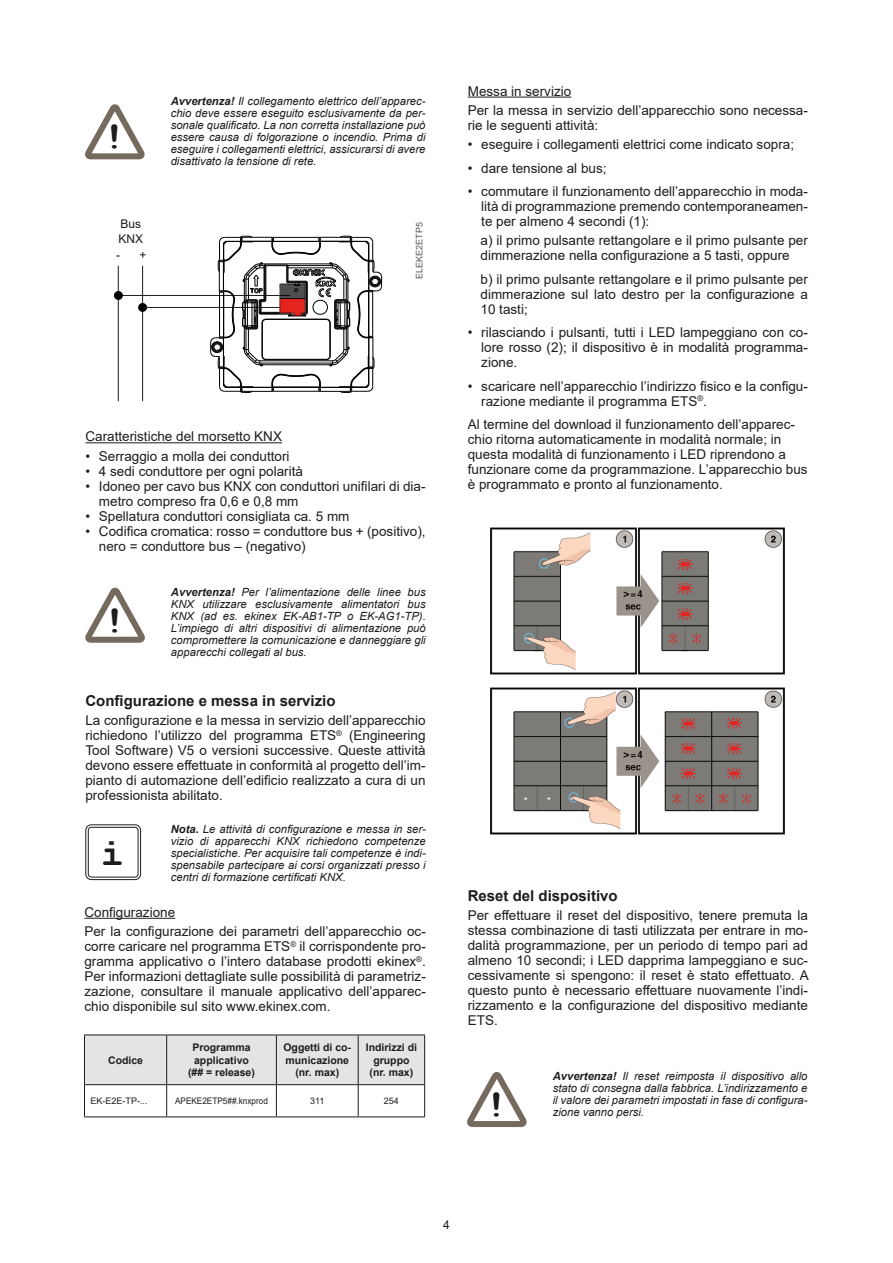
<style>
.page{position:relative;width:893px;height:1263px;background:#fff}
.page>*{position:absolute;margin:0;border:0;box-sizing:border-box;transform-origin:0 0}
.numeri_immagini{font:700 39px "Courier New";color:#1d1d1b}
.titolo_paragrafo{font:700 15px "Arial";color:#1d1d1b}
.corpo_testo_paragrafo{font:13.5px/15px "Arial";color:#1d1d1b;text-align:justify}
.corpo_testo_base{font:13.5px/15px "Arial";color:#1d1d1b;text-align:justify}
.titolo_paragrafo-2{font:13.5px/15px "Arial";color:#1d1d1b}
.testo{font:13.5px/15px "Arial";color:#1d1d1b}
.testo_mezzo_par{font:13.5px/15px "Arial";color:#1d1d1b}
.sottotitolo{font:13.5px "Arial";color:#1d1d1b}
.codice_immagine{font:12px "Arial";color:#1d1d1b}
.avvertenze{font:italic 11.25px/12px "Arial";color:#1d1d1b;text-align:justify}
.codice_immagine-2{font:700 10.5px/12.6px "Arial";color:#1d1d1b}
.codice_immagine-3{font:9px "Arial";color:#1d1d1b;scale:.91 1}
.codice_immagine-4{font:9px "Arial";color:#1d1d1b}
.codice_immagine-5{font:9px "Arial";color:#575756}
.testo-2{font:9px "Arial";color:#1d1d1b}
.s1{font-weight:700}
</style>
<div class="page">
<div style="left:85px;top:1035px;width:339px;height:49px;background:#e4e4e3"></div>
<hr style="left:84px;top:1034px;width:83px;height:1px;background:#1d1d1b">
<hr style="left:84px;top:1035px;width:1px;height:49px;background:#1d1d1b">
<hr style="left:167px;top:1034px;width:109px;height:1px;background:#1d1d1b">
<hr style="left:166px;top:1035px;width:1px;height:49px;background:#1d1d1b">
<hr style="left:276px;top:1034px;width:82px;height:1px;background:#1d1d1b">
<hr style="left:276px;top:1035px;width:1px;height:49px;background:#1d1d1b">
<hr style="left:358px;top:1034px;width:67px;height:1px;background:#1d1d1b">
<hr style="left:358px;top:1035px;width:1px;height:49px;background:#1d1d1b">
<hr style="left:424px;top:1035px;width:1px;height:49px;background:#1d1d1b">
<hr style="left:84px;top:1084px;width:83px;height:1px;background:#1d1d1b">
<hr style="left:84px;top:1085px;width:1px;height:31px;background:#1d1d1b">
<hr style="left:167px;top:1084px;width:109px;height:1px;background:#1d1d1b">
<hr style="left:166px;top:1085px;width:1px;height:31px;background:#1d1d1b">
<hr style="left:276px;top:1084px;width:82px;height:1px;background:#1d1d1b">
<hr style="left:276px;top:1085px;width:1px;height:31px;background:#1d1d1b">
<hr style="left:358px;top:1084px;width:67px;height:1px;background:#1d1d1b">
<hr style="left:358px;top:1085px;width:1px;height:31px;background:#1d1d1b">
<hr style="left:424px;top:1085px;width:1px;height:31px;background:#1d1d1b">
<hr style="left:84px;top:1116px;width:83px;height:1px;background:#1d1d1b">
<hr style="left:167px;top:1116px;width:109px;height:1px;background:#1d1d1b">
<hr style="left:276px;top:1116px;width:82px;height:1px;background:#1d1d1b">
<hr style="left:358px;top:1116px;width:67px;height:1px;background:#1d1d1b">
<svg style="left:85px;top:587px;width:60px;height:56px"></svg>
<div style="left:86px;top:824px;width:55px;height:56px;border:1px solid #1d1d1b;border-radius:6px"></div>
<div style="left:88px;top:827px;width:50px;height:50px;border:1px solid #1d1d1b;border-radius:3px"></div>
<hr style="left:468px;top:97px;width:103px;height:1px;background:#1d1d1b">
<svg style="left:467px;top:1072px;width:60px;height:56px"></svg>
<hr style="left:85px;top:442px;width:197px;height:1px;background:#1d1d1b">
<hr style="left:84px;top:918px;width:91px;height:1px;background:#1d1d1b">
<img style="left:490px;top:527px;width:295px;height:308px">
<hr style="left:142px;top:266px;width:1px;height:135px;background:#1d1d1b">
<hr style="left:118px;top:266px;width:1px;height:135px;background:#1d1d1b">
<div style="left:138px;top:303px;width:9px;height:9px;background:#000;border-radius:50%"></div>
<hr style="left:119px;top:295px;width:171px;height:1px;background:#1d1d1b">
<hr style="left:143px;top:307px;width:146px;height:1px;background:#1d1d1b">
<div style="left:114px;top:291px;width:9px;height:9px;background:#000;border-radius:50%"></div>
<svg style="left:211px;top:235px;width:171px;height:158px"></svg>
<img style="left:277px;top:281px;width:33px;height:36px">
<svg style="left:85px;top:104px;width:60px;height:56px"></svg>
<p class="numeri_immagini" style="left:103px;top:112px;width:25px">!</p>
<p class="avvertenze" style="left:171px;top:95px;width:256px"><span class="s1">Avvertenza!</span> Il collegamento elettrico dell’apparec&shy;chio deve essere eseguito esclusivamente da per&shy;sonale qualificato. La non corretta installazione può essere causa di folgorazione o incendio. Prima di eseguire i collegamenti elettrici, assicurarsi di avere disattivato la tensione di rete.</p>
<p class="codice_immagine" style="left:121px;top:216px;width:22px">Bus</p>
<p class="codice_immagine" style="left:119px;top:230px;width:26px">KNX</p>
<p class="codice_immagine-5" style="left:413px;top:279px;width:58px;rotate:-90deg">ELEKE2ETP5</p>
<p class="codice_immagine" style="left:116px;top:247px;width:5px">-</p>
<p class="codice_immagine" style="left:139px;top:247px;width:9px">+</p>
<p class="sottotitolo" style="left:85px;top:427px;width:198px">Caratteristiche del morsetto KNX</p>
<p class="corpo_testo_paragrafo" style="left:85px;top:448px;width:206px">• Serraggio a molla dei conduttori</p>
<p class="corpo_testo_paragrafo" style="left:85px;top:463px;width:219px">• 4 sedi conduttore per ogni polarità</p>
<p class="corpo_testo_paragrafo" style="left:99px;top:478px;width:328px;text-indent:-14px">• Idoneo per cavo bus KNX con conduttori unifilari di dia&shy;metro compreso fra 0,6 e 0,8 mm</p>
<p class="corpo_testo_paragrafo" style="left:85px;top:508px;width:266px">• Spellatura conduttori consigliata ca. 5 mm</p>
<p class="corpo_testo_paragrafo" style="left:99px;top:523px;width:328px;text-indent:-14px">• Codifica cromatica: rosso = conduttore bus + (positivo), nero = conduttore bus – (negativo)</p>
<p class="numeri_immagini" style="left:103px;top:596px;width:25px">!</p>
<p class="avvertenze" style="left:171px;top:586px;width:256px"><span class="s1">Avvertenza!</span> Per l’alimentazione delle linee bus KNX utilizzare esclusivamente alimentatori bus KNX (ad es. ekinex EK-AB1-TP o EK-AG1-TP).<br>L’impiego di altri dispositivi di alimentazione può compromettere la comunicazione e danneggiare gli apparecchi collegati al bus.</p>
<p class="titolo_paragrafo" style="left:85px;top:690px;width:252px">Configurazione e messa in servizio</p>
<p class="corpo_testo_base" style="left:85px;top:713px;width:342px">La configurazione e la messa in servizio dell’apparecchio richiedono l’utilizzo del programma ETS<sup>®</sup> (Engineering Tool Software) V5 o versioni successive. Queste attività devono essere effettuate in conformità al progetto dell’im&shy;pianto di automazione dell’edificio realizzato a cura di un professionista abilitato.</p>
<p class="numeri_immagini" style="left:101px;top:828px;width:25px">i</p>
<p class="avvertenze" style="left:171px;top:823px;width:256px"><span class="s1">Nota.</span> Le attività di configurazione e messa in ser&shy;vizio di apparecchi KNX richiedono competenze specialistiche. Per acquisire tali competenze è indi&shy;spensabile partecipare ai corsi organizzati presso i centri di formazione certificati KNX.</p>
<p class="sottotitolo" style="left:84px;top:903px;width:92px">Configurazione</p>
<p class="corpo_testo_base" style="left:84px;top:924px;width:343px">Per la configurazione dei parametri dell’apparecchio oc&shy;corre caricare nel programma ETS<sup>®</sup> il corrispondente pro&shy;gramma applicativo o l’intero database prodotti ekinex<sup>®</sup>.<br>Per informazioni dettagliate sulle possibilità di parametriz&shy;zazione, consultare il manuale applicativo dell’apparec&shy;chio disponibile sul sito www.ekinex.com.</p>
<p class="codice_immagine-2" style="left:108px;top:1054px;width:37px">Codice</p>
<p class="codice_immagine-2" style="left:192px;top:1041px;width:60px">Programma</p>
<p class="codice_immagine-2" style="left:194px;top:1054px;width:56px">applicativo</p>
<p class="codice_immagine-2" style="left:188px;top:1066px;width:68px">(## = release)</p>
<p class="codice_immagine-2" style="left:283px;top:1041px;width:69px">Oggetti di co&shy;municazione</p>
<p class="codice_immagine-2" style="left:295px;top:1066px;width:45px">(nr. max)</p>
<p class="codice_immagine-2" style="left:366px;top:1041px;width:53px;text-align:center">Indirizzi di gruppo</p>
<p class="codice_immagine-2" style="left:370px;top:1066px;width:45px">(nr. max)</p>
<p class="codice_immagine-4" style="left:90px;top:1095px;width:59px">EK-E2E-TP-...</p>
<p class="codice_immagine-3" style="left:175px;top:1095px;width:104px">APEKE2ETP5##.knxprod</p>
<p class="testo-2" style="left:310px;top:1095px;width:16px">311</p>
<p class="testo-2" style="left:384px;top:1095px;width:17px">254</p>
<p class="sottotitolo" style="left:468px;top:82px;width:105px">Messa in servizio</p>
<p class="testo_mezzo_par" style="left:468px;top:103px;width:342px">Per la messa in servizio dell’apparecchio sono necessa&shy;rie le seguenti attività:</p>
<p class="corpo_testo_paragrafo" style="left:468px;top:137px;width:328px">• eseguire i collegamenti elettrici come indicato sopra;</p>
<p class="corpo_testo_paragrafo" style="left:468px;top:160px;width:140px">• dare tensione al bus;</p>
<p class="corpo_testo_paragrafo" style="left:481px;top:184px;width:328px;text-indent:-14px">• commutare il funzionamento dell’apparecchio in moda&shy;lità di programmazione premendo contemporaneamen&shy;te per almeno 4 secondi (1):</p>
<p class="testo" style="left:480px;top:233px;width:329px">a) il primo pulsante rettangolare e il primo pulsante per dimmerazione nella configurazione a 5 tasti, oppure</p>
<p class="testo" style="left:480px;top:272px;width:329px;text-align:justify">b) il primo pulsante rettangolare e il primo pulsante per dimmerazione sul lato destro per la configurazione a 10 tasti;</p>
<p class="corpo_testo_paragrafo" style="left:481px;top:325px;width:328px;text-indent:-14px">• rilasciando i pulsanti, tutti i LED lampeggiano con co&shy;lore rosso (2); il dispositivo è in modalità programma&shy;zione.</p>
<p class="corpo_testo_paragrafo" style="left:481px;top:379px;width:328px;text-indent:-14px">• scaricare nell’apparecchio l’indirizzo fisico e la configu&shy;razione mediante il programma ETS<sup>®</sup>.</p>
<p class="titolo_paragrafo-2" style="left:468px;top:417px;width:341px">Al termine del download il funzionamento dell’apparec&shy;chio ritorna automaticamente in modalità normale; in questa modalità di funzionamento i LED riprendono a funzionare come da programmazione. L’apparecchio bus è programmato e pronto al funzionamento.</p>
<p class="titolo_paragrafo" style="left:468px;top:885px;width:152px">Reset del dispositivo</p>
<p class="corpo_testo_paragrafo" style="left:468px;top:908px;width:342px">Per effettuare il reset del dispositivo, tenere premuta la stessa combinazione di tasti utilizzata per entrare in mo&shy;dalità programmazione, per un periodo di tempo pari ad almeno 10 secondi; i LED dapprima lampeggiano e suc&shy;cessivamente si spengono: il reset è stato effettuato. A questo punto è necessario effettuare nuovamente l’indi&shy;rizzamento e la configurazione del dispositivo mediante ETS.</p>
<p class="numeri_immagini" style="left:485px;top:1080px;width:25px">!</p>
<p class="avvertenze" style="left:553px;top:1070px;width:256px"><span class="s1">Avvertenza!</span> Il reset reimposta il dispositivo allo stato di consegna dalla fabbrica. L’indirizzamento e il valore dei parametri impostati in fase di configura-</p>
<p class="avvertenze" style="left:553px;top:1106px;width:93px">zione vanno persi.</p>
<p class="codice_immagine" style="left:443px;top:1217px;width:8px">4</p>
</div>
